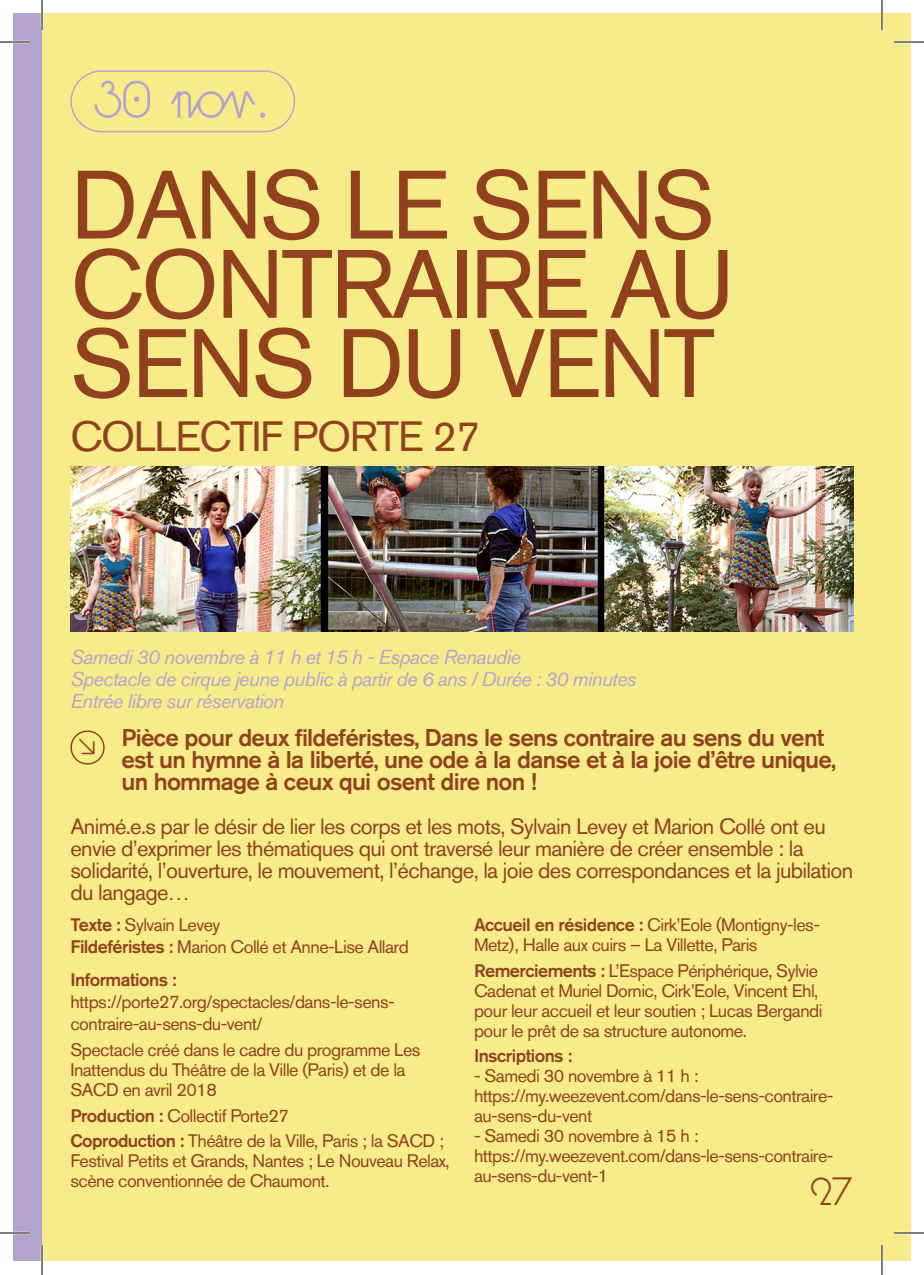
<style>
.page{position:relative;width:924px;height:1275px;background:#fff}
.page>*{position:absolute;margin:0;border:0;box-sizing:border-box;transform-origin:0 0}
.t1{font:96px/79.2px "Akzidenz Grotesk BQ";letter-spacing:-.03em;color:#91411e}
.t2{font:53.2px "Gobbble Bretz";color:#b2a4cc}
.t3{font:42px "Akzidenz Grotesk BQ";letter-spacing:-.03em;color:#91411e}
.t4{font:39.4px "Gobbble Bretz";color:#90401e}
.t5{font:500 24px/22px "Akzidenz Grotesk BQ";letter-spacing:-.03em;color:#91411e}
.t6{font:22px/22px "Akzidenz Grotesk BQ";letter-spacing:-.03em;color:#91411e}
.t7{font:italic 20px/22px "Akzidenz Grotesk BQ";letter-spacing:-.03em;color:#b2a4cc}
.t8{font:18px/20px "Akzidenz Grotesk BQ";letter-spacing:-.03em;color:#91411e}
.t9{font:500 18px "Akzidenz Grotesk BQ";letter-spacing:-.03em;color:#91411e}
.s1{font-weight:500}
</style>
<div class="page">
<div style="left:14px;top:14px;width:28px;height:1247px;background:#b2a4cc"></div>
<div style="left:42px;top:14px;width:867px;height:1247px;background:#f8ec8a"></div>
<div style="left:70px;top:70px;width:225px;height:62px;border:1px solid #b2a4cc;border-radius:30px"></div>
<img style="left:71px;top:467px;width:782px;height:165px">
<hr style="left:0;top:41px;width:30px;height:2px;background:#fff">
<hr style="left:893px;top:41px;width:30px;height:2px;background:#fff">
<hr style="left:0;top:1231px;width:30px;height:3px;background:#fff">
<hr style="left:893px;top:1231px;width:30px;height:3px;background:#fff">
<hr style="left:41px;top:0;width:2px;height:30px;background:#fff">
<hr style="left:41px;top:1245px;width:2px;height:30px;background:#fff">
<hr style="left:880px;top:0;width:2px;height:30px;background:#fff">
<hr style="left:880px;top:1245px;width:2px;height:30px;background:#fff">
<hr style="left:0;top:42px;width:30px;height:1px;background:#000">
<hr style="left:893px;top:42px;width:30px;height:1px;background:#000">
<hr style="left:0;top:1232px;width:30px;height:1px;background:#000">
<hr style="left:893px;top:1232px;width:30px;height:1px;background:#000">
<hr style="left:42px;top:0;width:1px;height:30px;background:#000">
<hr style="left:42px;top:1245px;width:1px;height:30px;background:#000">
<hr style="left:881px;top:0;width:1px;height:30px;background:#000">
<hr style="left:881px;top:1245px;width:1px;height:30px;background:#000">
<svg style="left:70px;top:730px;width:35px;height:35px"></svg>
<p class="t2" style="left:93px;top:63px;width:179px">30 nov.</p>
<h1 class="t1" style="left:70px;top:165px;width:665px">DANS LE SENS<br>CONTRAIRE AU<br>SENS DU VENT</h1>
<h3 class="t3" style="left:70px;top:411px;width:411px">COLLECTIF PORTE 27</h3>
<p class="t7" style="left:70px;top:646px;width:567px">Samedi 30 novembre à 11 h et 15 h - Espace Renaudie<br>Spectacle de cirque jeune public à partir de 6 ans / Durée : 30 minutes<br>Entrée libre sur réservation</p>
<h3 class="t5" style="left:121px;top:726px;width:716px">Pièce pour deux fildeféristes, Dans le sens contraire au sens du vent est un hymne à la liberté, une ode à la danse et à la joie d’être unique, un hommage à ceux qui osent dire non !</h3>
<p class="t6" style="left:70px;top:815px;width:784px">Animé.e.s par le désir de lier les corps et les mots, Sylvain Levey et Marion Collé ont eu envie d’exprimer les thématiques qui ont traversé leur manière de créer ensemble : la solidarité, l’ouverture, le mouvement, l’échange, la joie des correspondances et la jubilation du langage…</p>
<p class="t8" style="left:70px;top:913px;width:340px;line-height:22px"><span class="s1">Texte :</span> Sylvain Levey<br><span class="s1">Fildeféristes :</span> Marion Collé et Anne-Lise Allard</p>
<p class="t9" style="left:70px;top:969px;width:108px">Informations :</p>
<p class="t8" style="left:70px;top:991px;width:326px;line-height:22px">https://porte27.org/spectacles/dans-le-sens&shy;contraire-au-sens-du-vent/</p>
<p class="t8" style="left:70px;top:1039px;width:351px">Spectacle créé dans le cadre du programme Les<br>Inattendus du Théâtre de la Ville (Paris) et de la<br>SACD en avril 2018</p>
<p class="t8" style="left:70px;top:1102px;width:375px;line-height:25.6px"><span class="s1">Production :</span> Collectif Porte27<br><span class="s1">Coproduction :</span> Théâtre de la Ville, Paris ; la SACD ;</p>
<p class="t8" style="left:70px;top:1151px;width:380px">Festival Petits et Grands, Nantes ; Le Nouveau Relax, scène conventionnée de Chaumont.</p>
<p class="t8" style="left:474px;top:914px;width:347px"><span class="s1">Accueil en résidence :</span> Cirk’Eole (Montigny-les-<br>Metz), Halle aux cuirs – La Villette, Paris</p>
<p class="t8" style="left:474px;top:960px;width:350px"><span class="s1">Remerciements :</span> L’Espace Périphérique, Sylvie Cadenat et Muriel Dornic, Cirk’Eole, Vincent Ehl, pour leur accueil et leur soutien ; Lucas Bergandi pour le prêt de sa structure autonome.</p>
<p class="t9" style="left:474px;top:1045px;width:100px">Inscriptions :</p>
<p class="t8" style="left:474px;top:1066px;width:361px">- Samedi 30 novembre à 11 h : https://my.weezevent.com/dans-le-sens-contraire&shy;au-sens-du-vent</p>
<p class="t8" style="left:474px;top:1126px;width:361px">- Samedi 30 novembre à 15 h : https://my.weezevent.com/dans-le-sens-contraire&shy;au-sens-du-vent-1</p>
<p class="t4" style="left:810px;top:1163px;width:39px">27</p>
<h3 class="t4" style="left:816px;top:1163px;width:39px">27</h3>
</div>
